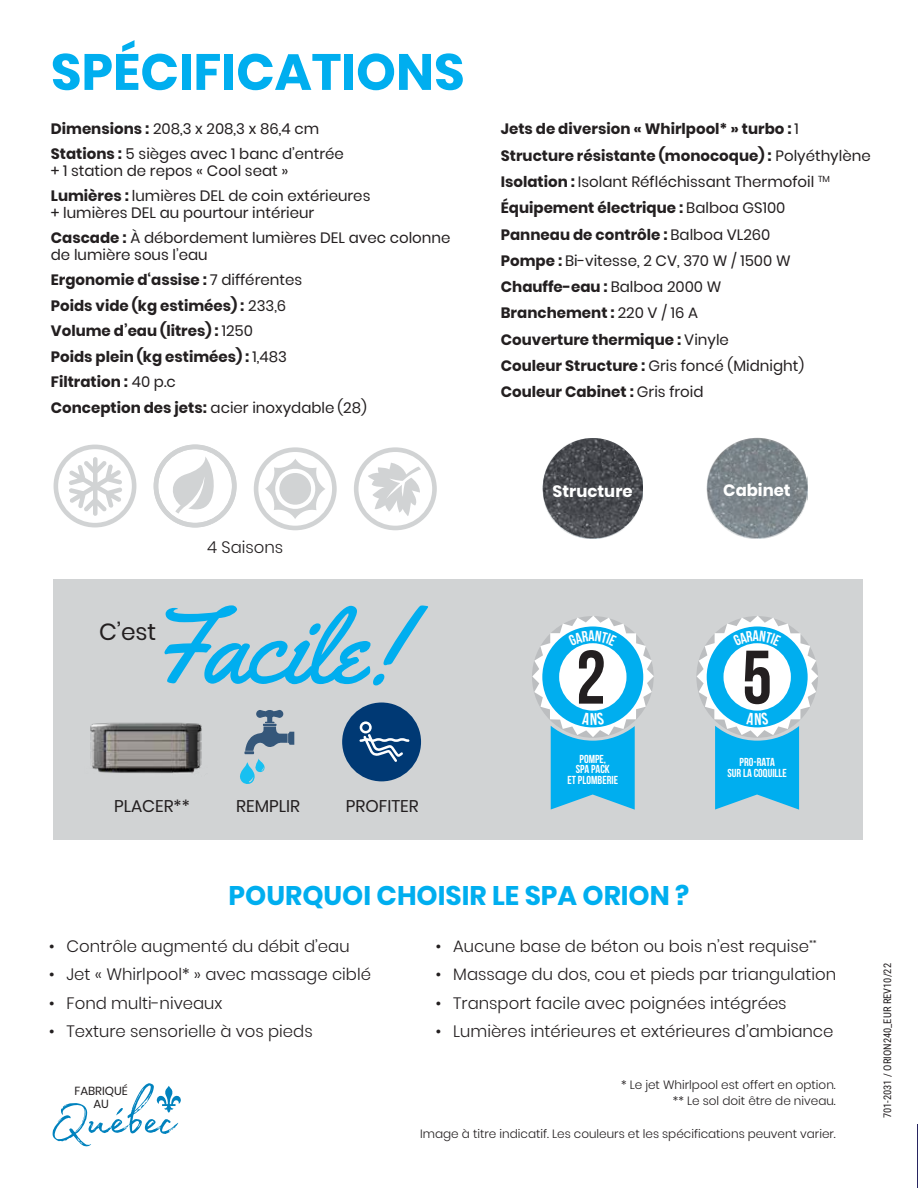
<style>
.page{position:relative;width:918px;height:1188px;background:#fff}
.page>*{position:absolute;margin:0;border:0;box-sizing:border-box;transform-origin:0 0}
.t1{font:104.1px "Yellowtail";color:#00aeef}
.t2{font:700 75.6px "Bebas Neue";color:#231f20}
.t3{font:66.6px "Madelyn";letter-spacing:-.02em;color:#0082be}
.t4{font:700 50.85px "Poppins";color:#00aeef}
.t5{font:700 26.85px "Poppins";color:#00aeef}
.t6{font:23.4px "Poppins";color:#231f20}
.t7{font:16.95px "Poppins";color:#231f20}
.t8{font:300 16.5px "Poppins";color:#231f20}
.t9{font:700 16.35px "Poppins";color:#fff}
.t10{font:700 15px/26.4px "Poppins";color:#231f20}
.t11{font:15px/25.5px "Poppins";color:#231f20}
.t12{font:300 12px/16.5px "Poppins";color:#231f20;text-align:right}
.t13{font:11.7px/12.3px "Poppins";color:#231f20;text-align:center}
.t14{font:700 11.55px/10.4px "Bebas Neue";color:#fff;text-align:center}
.t15{font:10.5px "Roboto Condensed";color:#231f20}
.s1{font-weight:700}
.s2{font-weight:400}
</style>
<div class="page">
<div style="left:54px;top:579px;width:809px;height:261px;background:#d1d3d4"></div>
<img style="left:90px;top:722px;width:112px;height:51px">
<hr style="left:917px;top:1125px;width:1px;height:63px;background:#282561">
<svg style="left:156px;top:1086px;width:25px;height:27px"></svg>
<img style="left:542px;top:438px;width:101px;height:100px">
<svg style="left:543px;top:438px;width:100px;height:100px;background:#494b50"></svg>
<img style="left:707px;top:437px;width:100px;height:101px">
<svg style="left:54px;top:445px;width:82px;height:82px"></svg>
<svg style="left:254px;top:447px;width:83px;height:83px"></svg>
<svg style="left:354px;top:447px;width:83px;height:83px"></svg>
<svg style="left:154px;top:445px;width:83px;height:82px"></svg>
<svg style="left:240px;top:710px;width:54px;height:74px"></svg>
<div style="left:342px;top:703px;width:79px;height:78px;background:#003974;border-radius:50%"></div>
<svg style="left:360px;top:721px;width:49px;height:41px"></svg>
<svg style="left:697px;top:616px;width:121px;height:194px"></svg>
<svg style="left:532px;top:616px;width:122px;height:194px"></svg>
<h3 class="t4" style="left:51px;top:43px;width:415px">SPÉCIFICATIONS</h3>
<p class="t11" style="left:51px;top:116px;width:295px"><span class="s1">Dimensions :</span> 208,3 x 208,3 x 86,4 cm<br><span class="s1">Stations :</span> 5 sièges avec 1 banc d’entrée</p>
<p class="t11" style="left:51px;top:158px;width:321px">+ 1 station de repos « Cool seat »<br><span class="s1">Lumières :</span> lumières DEL de coin extérieures</p>
<p class="t11" style="left:51px;top:200px;width:401px">+ lumières DEL au pourtour intérieur<br><span class="s1">Cascade :</span> À débordement lumières DEL avec colonne</p>
<p class="t10" style="left:51px;top:242px;width:318px;line-height:25.5px"><span class="s2">de lumière sous l’eau<br></span>Ergonomie d‘assise : <span class="s2">7 différentes<br></span>Poids vide (kg estimées) : <span class="s2">233,6<br></span>Volume d’eau (litres) : <span class="s2">1250<br></span>Poids plein (kg estimées) : <span class="s2">1,483<br></span>Filtration : <span class="s2">40 p.c<br></span>Conception des jets: <span class="s2">acier inoxydable (28)</span></p>
<p class="t8" style="left:207px;top:537px;width:78px">4 Saisons</p>
<h3 class="t6" style="left:99px;top:619px;width:59px">C’est</h3>
<h1 class="t1" style="left:146px;top:581px;width:255px">Facile!</h1>
<p class="t7" style="left:114px;top:796px;width:77px">PLACER**</p>
<p class="t7" style="left:236px;top:796px;width:65px">REMPLIR</p>
<p class="t7" style="left:346px;top:796px;width:74px">PROFITER</p>
<p class="t10" style="left:501px;top:116px;width:371px">Jets de diversion « Whirlpool* » turbo : <span class="s2">1<br></span>Structure résistante (monocoque) : <span class="s2">Polyéthylène </span>Isolation : <span class="s2">Isolant Réfléchissant Thermofoil</span> <sup>TM </sup>Équipement électrique : <span class="s2">Balboa GS100<br></span>Panneau de contrôle : <span class="s2">Balboa VL260<br></span>Pompe : <span class="s2">Bi-vitesse, 2 CV, 370 W / 1500 W </span>Chauffe-eau : <span class="s2">Balboa 2000 W<br></span>Branchement : <span class="s2">220 V / 16 A<br></span>Couverture thermique : <span class="s2">Vinyle<br></span>Couleur Structure : <span class="s2">Gris foncé (Midnight)<br></span>Couleur Cabinet : <span class="s2">Gris froid</span></p>
<p class="t9" style="left:553px;top:481px;width:82px">Structure</p>
<p class="t9" style="left:723px;top:481px;width:69px">Cabinet</p>
<h2 class="t2" style="left:576px;top:636px;width:31px">2</h2>
<p class="t14" style="left:568px;top:754px;width:52px">POMPE,<br>SPA PACK<br>ET PLOMBERIE</p>
<h2 class="t2" style="left:742px;top:636px;width:31px">5</h2>
<p class="t14" style="left:727px;top:757px;width:61px">PRO-RATA<br>SUR LA COQUILLE</p>
<h3 class="t5" style="left:229px;top:880px;width:462px">POURQUOI CHOISIR LE SPA ORION ?</h3>
<p class="t8" style="left:49px;top:936px;width:302px">• Contrôle augmenté du débit d’eau</p>
<p class="t8" style="left:49px;top:965px;width:323px">• Jet « Whirlpool* » avec massage ciblé</p>
<p class="t8" style="left:49px;top:993px;width:175px">• Fond multi-niveaux</p>
<p class="t8" style="left:49px;top:1022px;width:265px">• Texture sensorielle à vos pieds</p>
<p class="t8" style="left:436px;top:937px;width:382px">• Aucune base de béton ou bois n’est requise<sup>**</sup></p>
<p class="t8" style="left:436px;top:965px;width:402px">• Massage du dos, cou et pieds par triangulation</p>
<p class="t8" style="left:436px;top:993px;width:352px">• Transport facile avec poignées intégrées</p>
<p class="t8" style="left:436px;top:1022px;width:399px">• Lumières intérieures et extérieures d’ambiance</p>
<p class="t13" style="left:74px;top:1085px;width:55px">FABRIQUÉ<br>AU</p>
<p class="t12" style="left:621px;top:1076px;width:216px">* Le jet Whirlpool est offert en option. ** Le sol doit être de niveau.</p>
<p class="t12" style="left:420px;top:1126px;width:417px">Image à titre indicatif. Les couleurs et les spécifications peuvent varier.</p>
<h3 class="t3" style="left:49px;top:1069px;width:126px">Québec</h3>
<p class="t15" style="left:880px;top:1118px;width:157px;rotate:-90deg">701-2031 / ORION240_EUR REV10/22</p>
</div>
